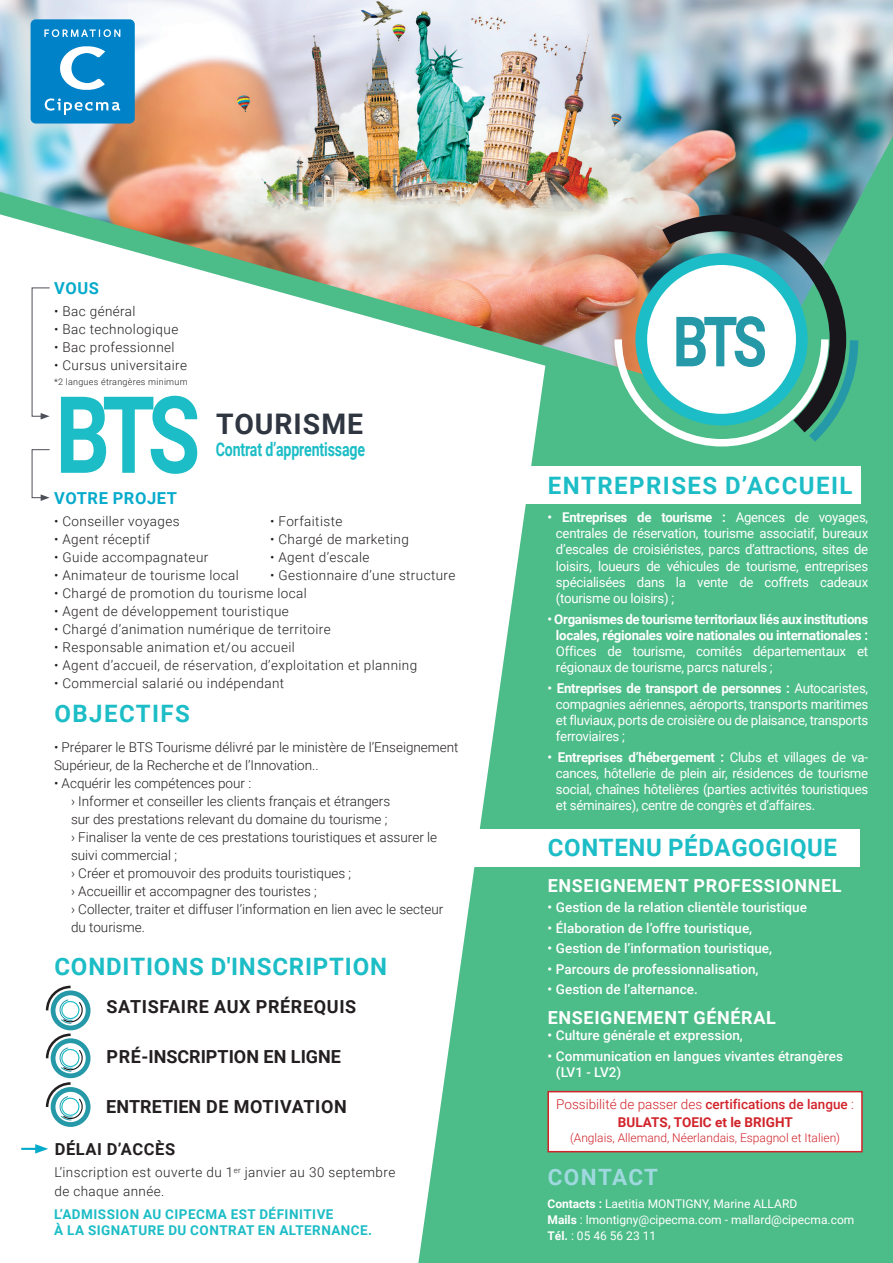
<style>
.page{position:relative;width:893px;height:1263px;background:#4cbc88}
.page>*{position:absolute;margin:0;border:0;box-sizing:border-box;transform-origin:0 0}
.t1{font:700 106.95px "Roboto";color:#1cbdc6;scale:.8 1}
.t2{font:700 69.45px "Roboto";color:#2699a8;scale:.8 1}
.t3{font:700 28.35px "Roboto";letter-spacing:.035em;color:#2f3641}
.t4{font:700 24px "Roboto";letter-spacing:.035em;color:#1cbdc6}
.t5{font:700 24px "Roboto";letter-spacing:.06em;color:#1cbdc6}
.t6{font:700 22.5px "Roboto";letter-spacing:.06em;color:#9fd9df}
.t7{font:700 18.9px "Roboto";letter-spacing:-.01em;color:#1cbdc6;scale:.75 1}
.t8{font:700 18px "Roboto";letter-spacing:.035em;color:#fff}
.t9{font:700 18px "Roboto";letter-spacing:.005em;color:#231f20}
.t10{font:700 18px "Roboto";letter-spacing:.035em;color:#231f20}
.t11{font:700 16.5px "Roboto";letter-spacing:.035em;color:#06aacb}
.t12{font:700 16.5px "Roboto";letter-spacing:.035em;color:#231f20}
.t13{font:13.5px/16.2px "Roboto";letter-spacing:-.02em;color:#fff;text-align:justify}
.t14{font:300 13.5px/18px "Roboto";letter-spacing:.03em;color:#231f20}
.t15{font:300 13.5px/18px "Roboto";color:#231f20}
.t16{font:500 13.5px/16.2px "Roboto";color:#fff}
.t17{font:700 13.5px/16.2px "Roboto";letter-spacing:-.02em;color:#fff;text-align:justify}
.t18{font:300 13.5px/18px "Roboto";color:#d1232a;text-align:center}
.t19{font:700 13.5px/16.2px "Roboto";letter-spacing:.035em;color:#1cbdc6}
.t20{font:12px "Roboto";color:#fff}
.t21{font:300 12px "Roboto";color:#d1232a}
.t22{font:300 9px "Roboto";letter-spacing:.03em;color:#231f20}
.s1{font-weight:500}
.s2{font-weight:700}
.s3{font-weight:400}
</style>
<div class="page">
<svg style="left:0;top:404px;width:540px;height:859px;background:#ebf7f1"></svg>
<img style="left:0;top:0;width:893px;height:404px">
<img style="left:644px;top:206px;width:210px;height:126px">
<svg style="left:611px;top:332px;width:251px;height:115px"></svg>
<div style="left:472px;top:466px;width:388px;height:38px;background:#fff"></div>
<div style="left:446px;top:829px;width:414px;height:38px;background:#fff"></div>
<svg style="left:32px;top:287px;width:18px;height:132px;background:#f5f5f5"></svg>
<svg style="left:32px;top:449px;width:18px;height:52px"></svg>
<div style="left:547px;top:1091px;width:316px;height:61px;background:#fff;border:2px solid #d1232a"></div>
<svg style="left:51px;top:990px;width:40px;height:40px"></svg>
<svg style="left:55px;top:995px;width:31px;height:30px"></svg>
<svg style="left:45px;top:984px;width:40px;height:40px;background:#b3d2d6"></svg>
<svg style="left:51px;top:1038px;width:40px;height:40px"></svg>
<svg style="left:55px;top:1043px;width:31px;height:30px"></svg>
<svg style="left:45px;top:1032px;width:40px;height:40px;background:#b2d2d6"></svg>
<svg style="left:51px;top:1087px;width:40px;height:40px"></svg>
<svg style="left:55px;top:1092px;width:31px;height:30px"></svg>
<svg style="left:45px;top:1081px;width:40px;height:39px;background:#b2d2d6"></svg>
<svg style="left:21px;top:1144px;width:27px;height:9px"></svg>
<svg style="left:31px;top:19px;width:104px;height:105px;background:#2091ce"></svg>
<p class="t11" style="left:54px;top:277px;width:46px">VOUS</p>
<p class="t14" style="left:54px;top:302px;width:83px">• Bac général</p>
<p class="t14" style="left:54px;top:320px;width:126px">• Bac technologique</p>
<p class="t14" style="left:54px;top:338px;width:122px">• Bac professionnel</p>
<p class="t14" style="left:54px;top:356px;width:135px">• Cursus universitaire</p>
<p class="t22" style="left:54px;top:376px;width:135px">*2 langues étrangères minimum</p>
<p class="t1" style="left:56px;top:360px;width:183px">BTS</p>
<p class="t3" style="left:216px;top:404px;width:148px">TOURISME</p>
<p class="t7" style="left:216px;top:436px;width:201px">Contrat d’apprentissage</p>
<p class="t11" style="left:54px;top:486px;width:124px">VOTRE PROJET</p>
<p class="t14" style="left:54px;top:511px;width:127px">• Conseiller voyages</p>
<p class="t14" style="left:270px;top:511px;width:74px">• Forfaitiste</p>
<p class="t14" style="left:54px;top:529px;width:98px">• Agent réceptif</p>
<p class="t14" style="left:270px;top:529px;width:140px">• Chargé de marketing</p>
<p class="t14" style="left:54px;top:547px;width:156px">• Guide accompagnateur</p>
<p class="t14" style="left:270px;top:547px;width:101px">• Agent d’escale</p>
<p class="t14" style="left:54px;top:565px;width:186px">• Animateur de tourisme local</p>
<p class="t14" style="left:270px;top:565px;width:187px">• Gestionnaire d’une structure</p>
<p class="t14" style="left:54px;top:583px;width:254px">• Chargé de promotion du tourisme local</p>
<p class="t14" style="left:54px;top:601px;width:236px">• Agent de développement touristique</p>
<p class="t14" style="left:54px;top:619px;width:278px">• Chargé d’animation numérique de territoire</p>
<p class="t14" style="left:54px;top:637px;width:242px">• Responsable animation et/ou accueil</p>
<p class="t14" style="left:54px;top:655px;width:365px">• Agent d’accueil, de réservation, d’exploitation et planning</p>
<p class="t14" style="left:54px;top:673px;width:232px">• Commercial salarié ou indépendant</p>
<p class="t5" style="left:54px;top:696px;width:137px">OBJECTIFS</p>
<p class="t15" style="left:54px;top:737px;width:406px">• Préparer le BTS Tourisme délivré par le ministère de l’Enseignement<br>Supérieur, de la Recherche et de l’Innovation..</p>
<p class="t15" style="left:54px;top:773px;width:199px">• Acquérir les compétences pour :</p>
<p class="t15" style="left:71px;top:791px;width:321px">› Informer et conseiller les clients français et étrangers sur des prestations relevant du domaine du tourisme ;</p>
<p class="t15" style="left:71px;top:827px;width:368px">› Finaliser la vente de ces prestations touristiques et assurer le suivi commercial ;</p>
<p class="t15" style="left:71px;top:863px;width:282px">› Créer et promouvoir des produits touristiques ;</p>
<p class="t15" style="left:71px;top:881px;width:247px">› Accueillir et accompagner des touristes ;</p>
<p class="t15" style="left:71px;top:899px;width:374px">› Collecter, traiter et diffuser l’information en lien avec le secteur du tourisme.</p>
<p class="t4" style="left:54px;top:950px;width:334px">CONDITIONS D'INSCRIPTION</p>
<p class="t10" style="left:107px;top:994px;width:251px">SATISFAIRE AUX PRÉREQUIS</p>
<p class="t9" style="left:107px;top:1044px;width:236px">PRÉ-INSCRIPTION EN LIGNE</p>
<p class="t9" style="left:106px;top:1094px;width:242px">ENTRETIEN DE MOTIVATION</p>
<p class="t12" style="left:55px;top:1138px;width:122px">DÉLAI D’ACCÈS</p>
<p class="t14" style="left:54px;top:1163px;width:342px">L’inscription est ouverte du 1<sup>er</sup> janvier au 30 septembre de chaque année.</p>
<p class="t19" style="left:54px;top:1206px;width:319px">L’ADMISSION AU CIPECMA EST DÉFINITIVE<br>À LA SIGNATURE DU CONTRAT EN ALTERNANCE.</p>
<p class="t2" style="left:673px;top:293px;width:119px">BTS</p>
<p class="t5" style="left:548px;top:468px;width:306px">ENTREPRISES D’ACCUEIL</p>
<p class="t13" style="left:556px;top:509px;width:314px;text-indent:-9px"><span class="s1">•</span> <span class="s2">Entreprises de tourisme :</span> Agences de voyages, centrales de réservation, tourisme associatif, bureaux d’escales de croisiéristes, parcs d’attractions, sites de loisirs, loueurs de véhicules de tourisme, entreprises spécialisées dans la vente de coffrets cadeaux (tourisme ou loisirs) ;</p>
<p class="t17" style="left:556px;top:610px;width:314px;text-indent:-9px"><span class="s1">•</span> Organismes de tourisme territoriaux liés aux institutions locales, régionales voire nationales ou internationales :<br><span class="s3">Offices de tourisme, comités départementaux et régionaux de tourisme, parcs naturels ;</span></p>
<p class="t13" style="left:556px;top:679px;width:314px;text-indent:-9px"><span class="s1">•</span> <span class="s2">Entreprises de transport de personnes :</span> Autocaristes, compagnies aériennes, aéroports, transports maritimes et fluviaux, ports de croisière ou de plaisance, transports ferroviaires ;</p>
<p class="t13" style="left:556px;top:748px;width:314px;text-indent:-9px"><span class="s1">•</span> <span class="s2">Entreprises d’hébergement :</span> Clubs et villages de va&shy;cances, hôtellerie de plein air, résidences de tourisme social, chaînes hôtelières (parties activités touristiques et séminaires), centre de congrès et d’affaires.</p>
<p class="t4" style="left:548px;top:831px;width:291px">CONTENU PÉDAGOGIQUE</p>
<p class="t8" style="left:548px;top:873px;width:295px">ENSEIGNEMENT PROFESSIONNEL</p>
<p class="t16" style="left:547px;top:899px;width:261px">• Gestion de la relation clientèle touristique</p>
<p class="t16" style="left:547px;top:919px;width:206px">• Élaboration de l’offre touristique,</p>
<p class="t16" style="left:547px;top:940px;width:226px">• Gestion de l’information touristique,</p>
<p class="t16" style="left:547px;top:960px;width:213px">• Parcours de professionnalisation,</p>
<p class="t16" style="left:547px;top:981px;width:152px">• Gestion de l’alternance.</p>
<p class="t8" style="left:548px;top:1005px;width:230px">ENSEIGNEMENT GÉNÉRAL</p>
<p class="t16" style="left:547px;top:1027px;width:197px">• Culture générale et expression,</p>
<p class="t16" style="left:556px;top:1047px;width:288px;text-indent:-9px">• Communication en langues vivantes étrangères (LV1 - LV2)</p>
<p class="t18" style="left:556px;top:1095px;width:299px">Possibilité de passer des <span class="s1">certifications de langue</span> :<br><span class="s2">BULATS, TOEIC et le BRIGHT</span></p>
<p class="t21" style="left:570px;top:1129px;width:272px">(Anglais, Allemand, Néerlandais, Espagnol et Italien)</p>
<p class="t6" style="left:548px;top:1161px;width:112px">CONTACT</p>
<p class="t20" style="left:547px;top:1195px;width:251px"><span class="s2">Contacts :</span> Laetitia MONTIGNY, Marine ALLARD</p>
<p class="t20" style="left:547px;top:1211px;width:308px"><span class="s2">Mails</span> : lmontigny@cipecma.com - mallard@cipecma.com</p>
<p class="t20" style="left:547px;top:1227px;width:110px"><span class="s2">Tél.</span> : 05 46 56 23 11</p>
</div>
